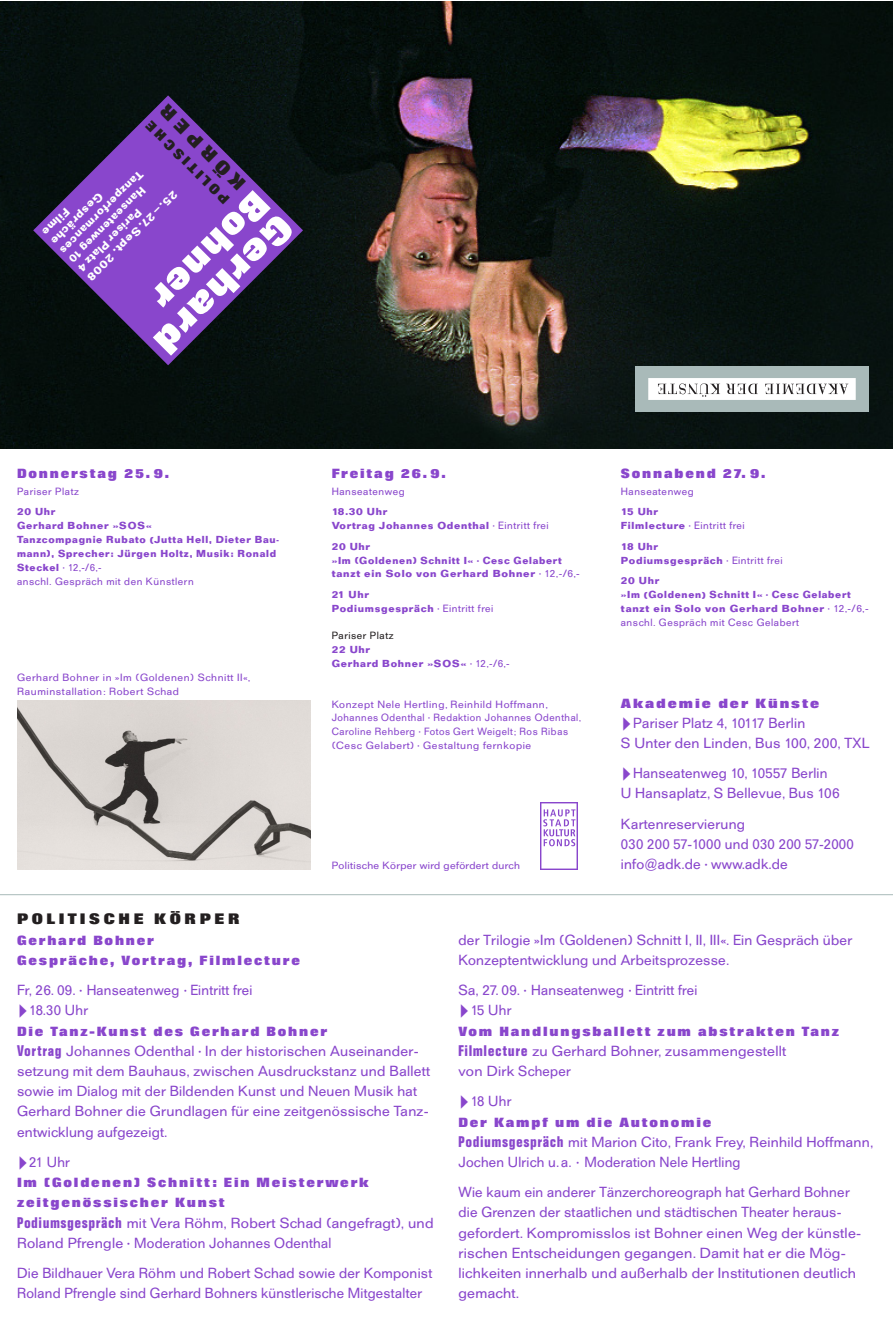
<style>
.page{position:relative;width:893px;height:1340px;background:#fff}
.page>*{position:absolute;margin:0;border:0;box-sizing:border-box;transform-origin:0 0}
.t1{font:800 36.45px/33.6px "Folio BSK";color:#fff}
.t2{font:800 18.6px "Folio BSK";color:#231f20;scale:1.04 1}
.t3{font:800 15px "Folio BSK";letter-spacing:.235em;color:#231f20}
.t4{font:14.7px/20.2px "Folio BSK";letter-spacing:.015em;color:#8946cc}
.t5{font:14.7px/20.2px "Folio BSK";letter-spacing:.015em;color:#8946cc;scale:1.04 1}
.t6{font:800 13.8px "Folio BSK";color:#231f20}
.t7{font:800 13.2px/20.2px "Folio BSK";letter-spacing:.14em;color:#8946cc}
.t8{font:800 13.2px "Folio BSK";letter-spacing:.14em;color:#8946cc;scale:1.04 1}
.t9{font:700 11.4px/12.8px "Folio BSK";color:#fff;text-align:right}
.t10{font:700 11.25px/12.8px "Folio BSK";color:#fff;text-align:right;scale:1.04 1}
.t11{font:10.5px/13.8px "Folio BSK";letter-spacing:.05em;color:#8946cc;scale:1.04 1}
.t12{font:10.5px/13.8px "Folio BSK";letter-spacing:.05em;color:#8946cc}
.t13{font:10.5px "Folio BSK";letter-spacing:.03em;color:#8946cc;scale:1.04 1}
.t14{font:10.5px "Folio BSK";letter-spacing:.05em;color:#231f20}
.t15{font:700 10.2px/13.8px "Folio BSK";letter-spacing:.065em;color:#8946cc}
.s1{font-size:10.8px}
.s2{font-weight:700;font-size:10.2px}
.s3{font-weight:400;font-size:10.5px}
.s4{font-family:"Folio Condensed BSK";font-weight:700;font-size:15.3px}
</style>
<div class="page">
<img style="left:0;top:1px;width:893px;height:447px">
<svg style="left:33px;top:95px;width:270px;height:270px;background:#472a6c"></svg>
<img style="left:636px;top:367px;width:232px;height:45px">
<img style="left:540px;top:802px;width:37px;height:67px">
<hr style="left:0;top:894px;width:893px;height:1px;background:#a9bab9">
<img style="left:17px;top:700px;width:293px;height:169px">
<p class="t2" style="left:235px;top:194px;width:109px;rotate:-135deg">KÖRPER</p>
<p class="t6" style="left:222px;top:207px;width:113px;rotate:-135deg">POLITISCHE</p>
<p class="t9" style="left:145px;top:176px;width:113px;rotate:135deg">Tanzperformances<br>Gespräche<br>Filme</p>
<p class="t10" style="left:179px;top:196px;width:119px;rotate:135deg">25.– 27. Sept. 2008<br>Pariser Platz 4<br>Hanseatenweg <span class="s1">10</span></p>
<h1 class="t1" style="left:296px;top:231px;width:180px;rotate:135deg">Gerhard<br>Bohner</h1>
<p class="t7" style="left:17px;top:464px;width:154px">Donnerstag 25.9.</p>
<p class="t12" style="left:17px;top:485px;width:63px">Pariser Platz</p>
<p class="t15" style="left:17px;top:506px;width:264px">20 Uhr<br>Gerhard Bohner »SOS«<br>Tanzcompagnie Rubato (Jutta Hell, Dieter Bau&shy;mann), Sprecher: Jürgen Holtz, Musik: Ronald</p>
<p class="t12" style="left:17px;top:561px;width:178px"><span class="s2">Steckel</span> · 12,-/6,-<br>anschl. Gespräch mit den Künstlern</p>
<p class="t11" style="left:17px;top:671px;width:226px">Gerhard Bohner in »Im (Goldenen) Schnitt II«,<br>Rauminstallation: Robert Schad</p>
<p class="t7" style="left:332px;top:464px;width:116px">Freitag 26. 9.</p>
<p class="t12" style="left:332px;top:485px;width:74px">Hanseatenweg</p>
<p class="t15" style="left:332px;top:506px;width:219px">18.30 Uhr<br>Vortrag Johannes Odenthal <span class="s3">· Eintritt frei</span></p>
<p class="t15" style="left:332px;top:540px;width:249px">20 Uhr<br>»Im (Goldenen) Schnitt I« · Cesc Gelabert tanzt ein Solo von Gerhard Bohner <span class="s3">· 12,-/6,-</span></p>
<p class="t15" style="left:332px;top:589px;width:163px">21 Uhr<br>Podiumsgespräch <span class="s3">· Eintritt frei</span></p>
<p class="t14" style="left:332px;top:631px;width:63px">Pariser Platz</p>
<p class="t15" style="left:332px;top:644px;width:179px">22 Uhr<br>Gerhard Bohner »SOS« <span class="s3">· 12,-/6,-</span></p>
<p class="t11" style="left:332px;top:698px;width:241px">Konzept Nele Hertling, Reinhild Hoffmann, Johannes Odenthal · Redaktion Johannes Odenthal, Caroline Rehberg · Fotos Gert Weigelt; Ros Ribas (Cesc Gelabert) · Gestaltung fernkopie</p>
<p class="t13" style="left:332px;top:861px;width:183px">Politische Körper wird gefördert durch</p>
<p class="t7" style="left:621px;top:464px;width:146px">Sonnabend 27. 9.</p>
<p class="t12" style="left:621px;top:485px;width:74px">Hanseatenweg</p>
<p class="t15" style="left:621px;top:506px;width:39px">15 Uhr</p>
<p class="t12" style="left:621px;top:519px;width:125px"><span class="s2">Filmlecture</span> · Eintritt frei</p>
<p class="t15" style="left:621px;top:540px;width:163px">18 Uhr<br>Podiumsgespräch <span class="s3">· Eintritt frei</span></p>
<p class="t15" style="left:621px;top:575px;width:249px">20 Uhr<br>»Im (Goldenen) Schnitt I« · Cesc Gelabert tanzt ein Solo von Gerhard Bohner <span class="s3">· 12,-/6,-</span></p>
<p class="t12" style="left:621px;top:616px;width:180px">anschl. Gespräch mit Cesc Gelabert</p>
<p class="t8" style="left:621px;top:695px;width:192px">Akademie der Künste</p>
<p class="t4" style="left:621px;top:714px;width:250px">◆Pariser Platz 4, 10117 Berlin<br>S Unter den Linden, Bus 100, 200, TXL</p>
<p class="t4" style="left:621px;top:764px;width:220px">◆Hanseatenweg 10, 10557 Berlin<br>U Hansaplatz, S Bellevue, Bus 106</p>
<p class="t4" style="left:621px;top:815px;width:235px">Kartenreservierung<br>030 200 57-1000 und 030 200 57-2000 info@adk.de · www.adk.de</p>
<p class="t3" style="left:17px;top:910px;width:224px">POLITISCHE KÖRPER</p>
<p class="t7" style="left:17px;top:931px;width:284px">Gerhard Bohner<br>Gespräche, Vortrag, Filmlecture</p>
<p class="t4" style="left:17px;top:981px;width:237px">Fr, 26. 09. · Hanseatenweg · Eintritt frei</p>
<p class="t4" style="left:17px;top:1001px;width:73px">◆18.30 Uhr</p>
<p class="t7" style="left:17px;top:1022px;width:312px">Die Tanz-Kunst des Gerhard Bohner</p>
<p class="t4" style="left:17px;top:1042px;width:414px"><span class="s4">Vortrag</span> Johannes Odenthal · In der historischen Auseinander&shy;setzung mit dem Bauhaus, zwischen Ausdruckstanz und Ballett sowie im Dialog mit der Bildenden Kunst und Neuen Musik hat Gerhard Bohner die Grundlagen für eine zeitgenössische Tanz&shy;entwicklung aufgezeigt.</p>
<p class="t4" style="left:17px;top:1153px;width:54px">◆21 Uhr</p>
<p class="t7" style="left:17px;top:1173px;width:353px">Im (Goldenen) Schnitt: Ein Meisterwerk zeitgenössischer Kunst</p>
<p class="t5" style="left:17px;top:1213px;width:402px"><span class="s4">Podiumsgespräch</span> mit Vera Röhm, Robert Schad (angefragt), und<br>Roland Pfrengle · Moderation Johannes Odenthal</p>
<p class="t4" style="left:17px;top:1264px;width:417px">Die Bildhauer Vera Röhm und Robert Schad sowie der Komponist<br>Roland Pfrengle sind Gerhard Bohners künstlerische Mitgestalter</p>
<p class="t4" style="left:458px;top:930px;width:395px">der Trilogie »Im (Goldenen) Schnitt I, II, III«. Ein Gespräch über<br>Konzeptentwicklung und Arbeitsprozesse.</p>
<p class="t4" style="left:458px;top:981px;width:240px">Sa, 27. 09. · Hanseatenweg · Eintritt frei</p>
<p class="t4" style="left:458px;top:1001px;width:54px">◆15 Uhr</p>
<p class="t7" style="left:458px;top:1022px;width:382px">Vom Handlungsballett zum abstrakten Tanz</p>
<p class="t5" style="left:458px;top:1042px;width:317px"><span class="s4">Filmlecture</span> zu Gerhard Bohner, zusammengestellt von Dirk Scheper</p>
<p class="t4" style="left:458px;top:1092px;width:54px">◆18 Uhr</p>
<p class="t7" style="left:458px;top:1113px;width:254px">Der Kampf um die Autonomie</p>
<p class="t4" style="left:458px;top:1132px;width:416px"><span class="s4">Podiumsgespräch</span> mit Marion Cito, Frank Frey, Reinhild Hoffmann,<br>Jochen Ulrich u. a. · Moderation Nele Hertling</p>
<p class="t4" style="left:458px;top:1183px;width:404px">Wie kaum ein anderer Tänzerchoreograph hat Gerhard Bohner die Grenzen der staatlichen und städtischen Theater heraus&shy;gefordert. Kompromisslos ist Bohner einen Weg der künstle&shy;rischen Entscheidungen gegangen. Damit hat er die Mög&shy;lichkeiten innerhalb und außerhalb der Institutionen deutlich gemacht.</p>
</div>
